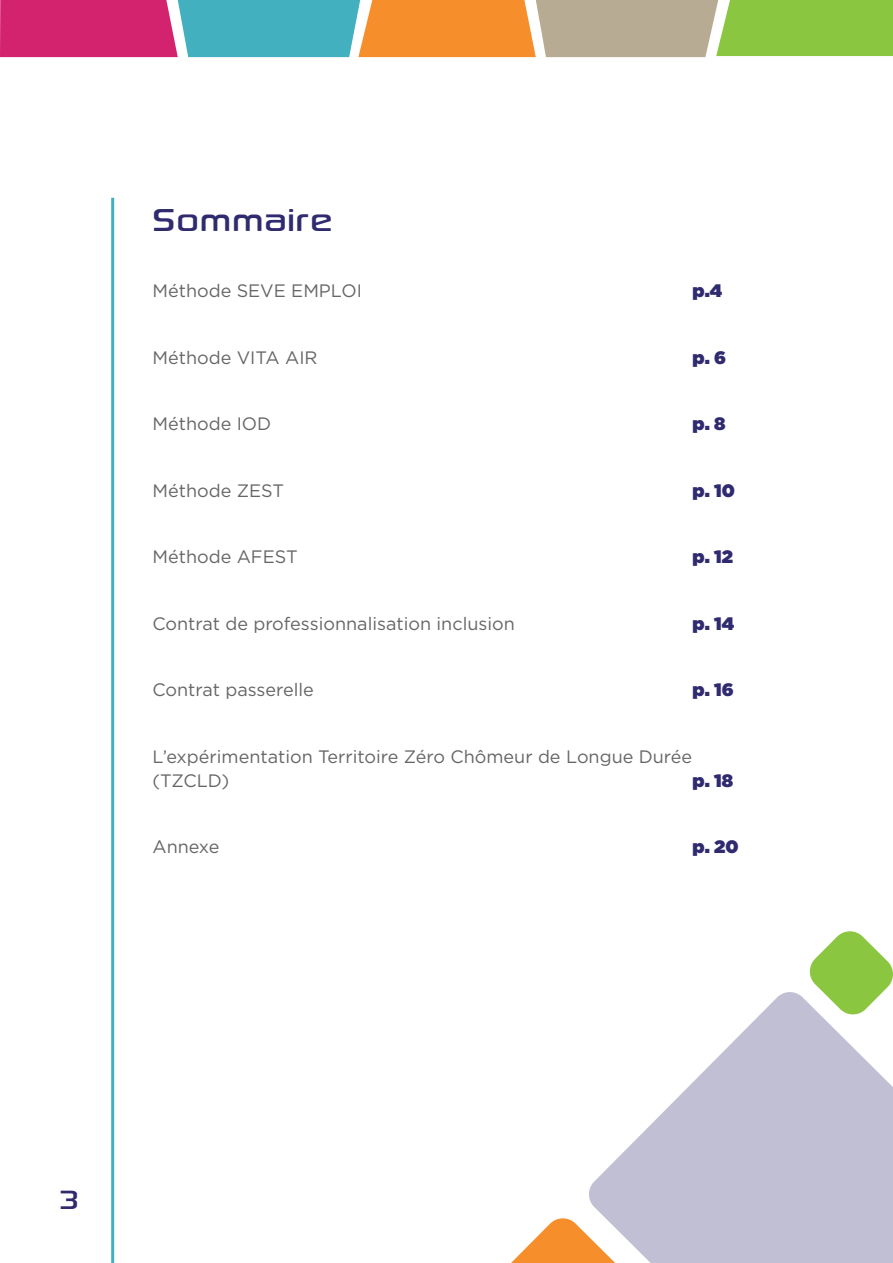
<style>
.page{position:relative;width:893px;height:1263px;background:#fff}
.page>*{position:absolute;margin:0;border:0;box-sizing:border-box;transform-origin:0 0}
.t1{font:45px "Sony Sketch EF";color:#302a6f}
.t2{font:37.5px "Sony Sketch EF";color:#302a6f}
.t3{font:18px/24px "Gotham";color:#666}
.t4{font:900 18px "Gotham";color:#302a6f}
</style>
<div class="page">
<svg style="left:511px;top:1218px;width:76px;height:45px"></svg>
<svg style="left:587px;top:992px;width:306px;height:271px;fill:#c1bfd4"></svg>
<svg style="left:0;top:0;width:893px;height:57px;background:#ad9577"></svg>
<hr style="left:111px;top:198px;width:3px;height:1065px;background:#43b0bf">
<svg style="left:808px;top:931px;width:85px;height:85px"></svg>
<p class="t1" style="left:152px;top:194px;width:182px">Sommaire</p>
<p class="t3" style="left:152px;top:278px;width:211px">Méthode SEVE EMPLOI</p>
<p class="t4" style="left:692px;top:278px;width:31px">p.4</p>
<p class="t3" style="left:152px;top:345px;width:167px">Méthode VITA AIR</p>
<p class="t4" style="left:692px;top:344px;width:35px">p. 6</p>
<p class="t3" style="left:152px;top:412px;width:120px">Méthode IOD</p>
<p class="t4" style="left:692px;top:411px;width:35px">p. 8</p>
<p class="t3" style="left:152px;top:478px;width:133px">Méthode ZEST</p>
<p class="t4" style="left:692px;top:477px;width:44px">p. 10</p>
<p class="t3" style="left:152px;top:545px;width:147px">Méthode AFEST</p>
<p class="t4" style="left:692px;top:544px;width:42px">p. 12</p>
<p class="t3" style="left:152px;top:611px;width:364px">Contrat de professionnalisation inclusion</p>
<p class="t4" style="left:692px;top:611px;width:43px">p. 14</p>
<p class="t3" style="left:152px;top:678px;width:163px">Contrat passerelle</p>
<p class="t4" style="left:692px;top:677px;width:43px">p. 16</p>
<p class="t3" style="left:152px;top:744px;width:541px">L’expérimentation Territoire Zéro Chômeur de Longue Durée (TZCLD)</p>
<p class="t4" style="left:692px;top:768px;width:42px">p. 18</p>
<p class="t3" style="left:152px;top:835px;width:68px">Annexe</p>
<p class="t4" style="left:692px;top:834px;width:48px">p. 20</p>
<p class="t2" style="left:58px;top:1178px;width:23px">3</p>
</div>
